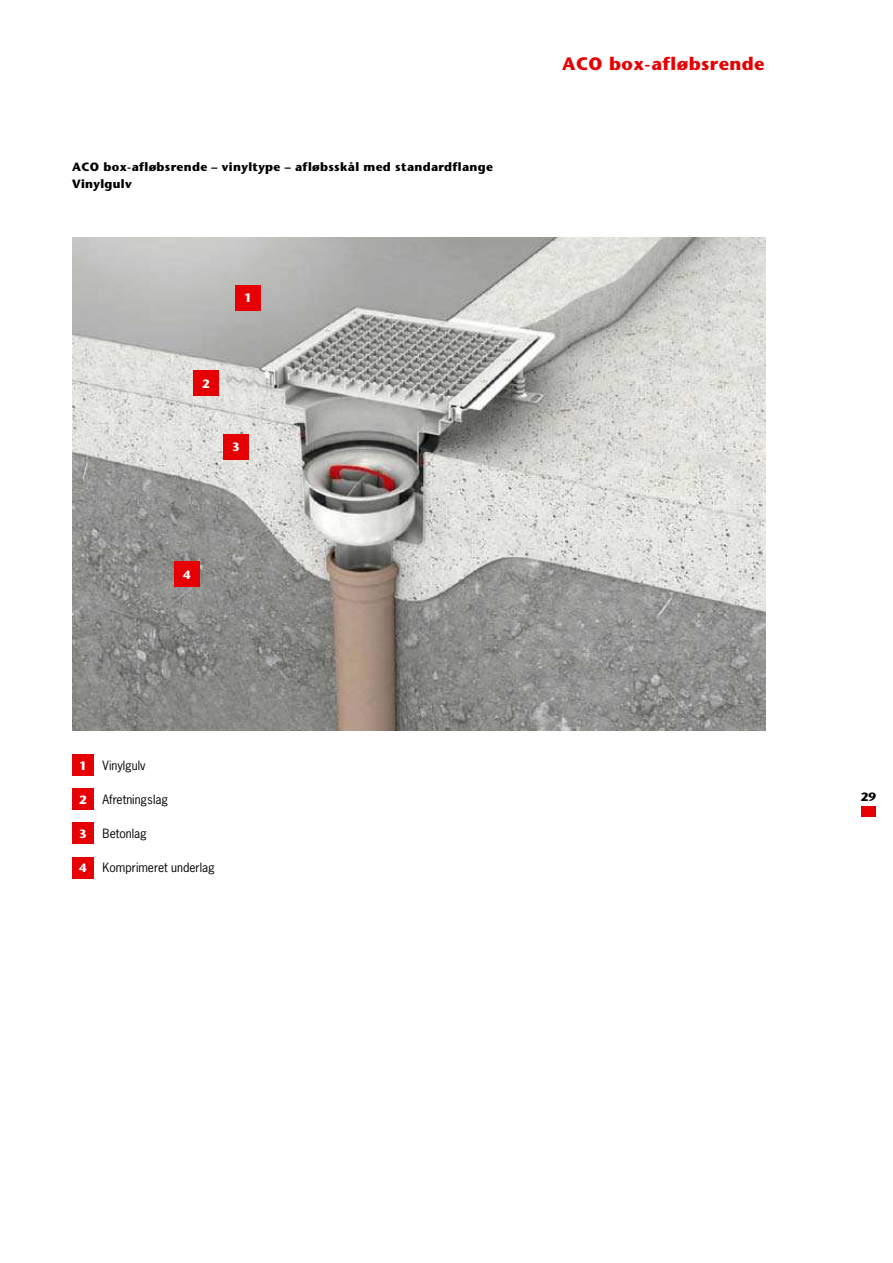
<style>
.page{position:relative;width:893px;height:1263px;background:#fff}
.page>*{position:absolute;margin:0;border:0;box-sizing:border-box;transform-origin:0 0}
.t1{font:700 18px "Stone Sans";letter-spacing:.025em;color:#e60004}
.t2{font:700 12px/16.5px "Stone Sans";letter-spacing:.025em;color:#000}
.t3{font:12px "News Gothic";color:#000}
.t4{font:700 12px "Stone Sans";color:#fff}
</style>
<div class="page">
<hr style="left:861px;top:806px;width:4px;height:10px;background:#e60004">
<div style="left:866px;top:806px;width:5px;height:10px;background:#e60004"></div>
<hr style="left:872px;top:806px;width:4px;height:10px;background:#e60004">
<img style="left:72px;top:238px;width:693px;height:493px">
<div style="left:235px;top:285px;width:26px;height:25px;background:#e60004"></div>
<div style="left:174px;top:561px;width:26px;height:26px;background:#e60004"></div>
<div style="left:223px;top:434px;width:26px;height:25px;background:#e60004"></div>
<div style="left:193px;top:370px;width:26px;height:25px;background:#e60004"></div>
<div style="left:72px;top:857px;width:22px;height:21px;background:#e60004"></div>
<div style="left:72px;top:823px;width:22px;height:21px;background:#e60004"></div>
<div style="left:72px;top:789px;width:22px;height:21px;background:#e60004"></div>
<div style="left:72px;top:755px;width:22px;height:21px;background:#e60004"></div>
<p class="t2" style="left:72px;top:160px;width:422px">ACO box-afløbsrende – vinyltype – afløbsskål med standardflange<br>Vinylgulv</p>
<p class="t4" style="left:244px;top:293px;width:9px">1</p>
<p class="t4" style="left:202px;top:378px;width:9px">2</p>
<p class="t4" style="left:232px;top:442px;width:9px">3</p>
<p class="t4" style="left:183px;top:570px;width:9px">4</p>
<h1 class="t1" style="left:562px;top:56px;width:204px">ACO box-afløbsrende</h1>
<p class="t4" style="left:79px;top:761px;width:9px">1</p>
<p class="t3" style="left:103px;top:761px;width:44px">Vinylgulv</p>
<p class="t3" style="left:103px;top:794px;width:67px">Afretningslag</p>
<p class="t3" style="left:103px;top:828px;width:46px">Betonlag</p>
<p class="t3" style="left:103px;top:862px;width:114px">Komprimeret underlag</p>
<p class="t4" style="left:79px;top:795px;width:9px">2</p>
<p class="t4" style="left:79px;top:829px;width:9px">3</p>
<p class="t4" style="left:79px;top:863px;width:9px">4</p>
<p class="t2" style="left:861px;top:789px;width:17px">29</p>
</div>
